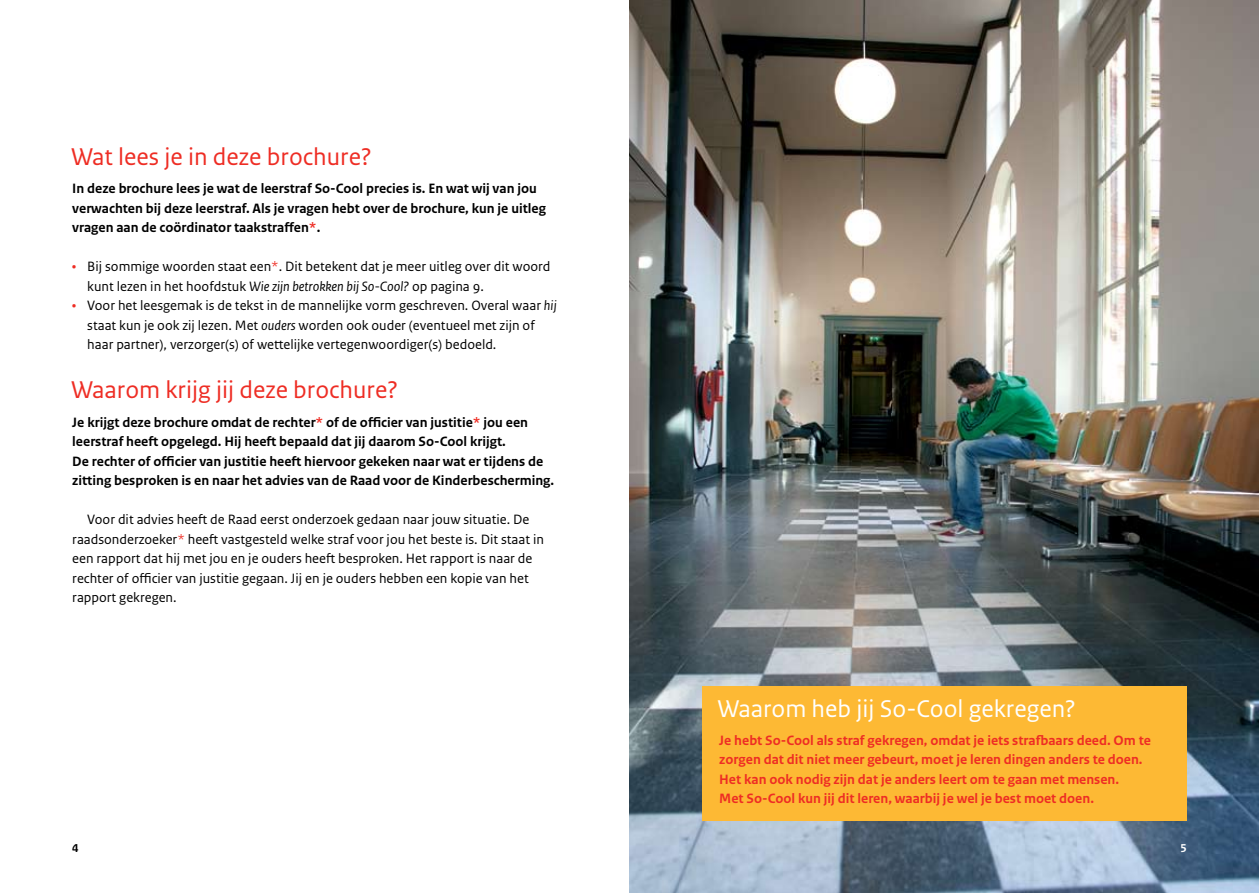
<style>
.page{position:relative;width:1259px;height:893px;background:#fff}
.page>*{position:absolute;margin:0;border:0;box-sizing:border-box;transform-origin:0 0}
.t1{font:25.5px "Rijksoverheid Sans Text";color:#ee2d24}
.t2{font:25.5px "Rijksoverheid Sans Text";color:#fff}
.t3{font:14.25px/19.5px "Rijksoverheid Sans Text";color:#000}
.t4{font:700 14.25px/19.5px "Rijksoverheid Sans Text";color:#000}
.t5{font:700 14.25px/19.5px "Rijksoverheid Sans Text";color:#ee2d24}
.s1{color:#ee2d24}
.s2{font-weight:700;color:#ee2d24}
.s3{font-style:italic}
</style>
<div class="page">
<img style="left:629px;top:0;width:630px;height:893px">
<div style="left:702px;top:686px;width:484px;height:135px;background:#fdb934"></div>
<svg style="left:1181px;top:844px;width:5px;height:8px"></svg>
<h1 class="t1" style="left:71px;top:142px;width:302px">Wat lees je in deze brochure?</h1>
<p class="t4" style="left:72px;top:179px;width:475px">In deze brochure lees je wat de leerstraf So-Cool precies is. En wat wij van jou verwachten bij deze leerstraf. Als je vragen hebt over de brochure, kun je uitleg vragen aan de coördinator taakstraffen<span class="s1">*</span>.</p>
<p class="t3" style="left:87px;top:257px;width:465px;text-indent:-15px"><span class="s2">•</span> Bij sommige woorden staat een<span class="s1">*</span>. Dit betekent dat je meer uitleg over dit woord kunt lezen in het hoofdstuk <span class="s3">Wie zijn betrokken bij So-Cool?</span> op pagina 9.</p>
<p class="t3" style="left:87px;top:296px;width:471px;text-indent:-15px"><span class="s2">•</span> Voor het leesgemak is de tekst in de mannelijke vorm geschreven. Overal waar <span class="s3">hij </span>staat kun je ook zij lezen. Met <span class="s3">ouders</span> worden ook ouder (eventueel met zijn of haar partner), verzorger(s) of wettelijke vertegenwoordiger(s) bedoeld.</p>
<h1 class="t1" style="left:71px;top:375px;width:328px">Waarom krijg jij deze brochure?</h1>
<p class="t4" style="left:72px;top:413px;width:483px">Je krijgt deze brochure omdat de rechter<span class="s1">*</span> of de officier van justitie<span class="s1">*</span> jou een leerstraf heeft opgelegd. Hij heeft bepaald dat jij daarom So-Cool krijgt.<br>De rechter of officier van justitie heeft hiervoor gekeken naar wat er tijdens de zitting besproken is en naar het advies van de Raad voor de Kinderbescherming.</p>
<p class="t3" style="left:72px;top:510px;width:473px;text-indent:15px">Voor dit advies heeft de Raad eerst onderzoek gedaan naar jouw situatie. De raadsonderzoeker<span class="s1">*</span> heeft vastgesteld welke straf voor jou het beste is. Dit staat in een rapport dat hij met jou en je ouders heeft besproken. Het rapport is naar de rechter of officier van justitie gegaan. Jij en je ouders hebben een kopie van het rapport gekregen.</p>
<h1 class="t2" style="left:717px;top:694px;width:360px">Waarom heb jij So-Cool gekregen?</h1>
<p class="t5" style="left:719px;top:731px;width:433px">Je hebt So-Cool als straf gekregen, omdat je iets strafbaars deed. Om te zorgen dat dit niet meer gebeurt, moet je leren dingen anders te doen.<br>Het kan ook nodig zijn dat je anders leert om te gaan met mensen.<br>Met So-Cool kun jij dit leren, waarbij je wel je best moet doen.</p>
</div>
